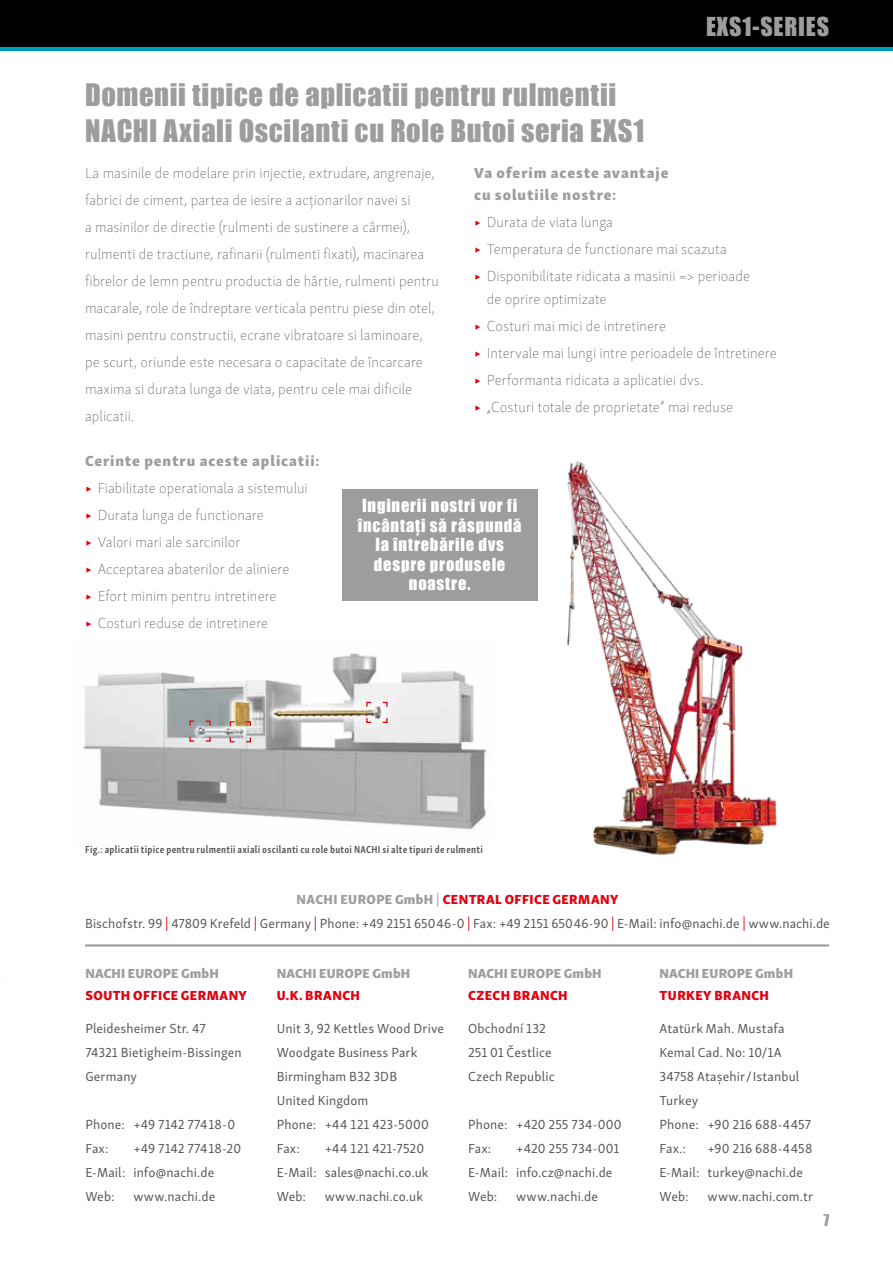
<style>
.page{position:relative;width:893px;height:1263px;background:#fff}
.page>*{position:absolute;margin:0;border:0;box-sizing:border-box;transform-origin:0 0}
.t1{font:28.5px/36px "Impact";letter-spacing:.02em;color:#9c9d9d}
.t2{font:24px "Impact";letter-spacing:.035em;color:#9c9d9d}
.t3{font:16.5px/19.5px "Impact";letter-spacing:.05em;color:#fff;text-align:center}
.t4{font:100 15px/27px "Skolar Sans PE";color:#565656}
.t5{font:15px/22.5px "Skolar Sans PE Eb";letter-spacing:.06em;color:#9c9d9d}
.t6{font:15px "Impact";color:#9c9d9d}
.t7{font:13.5px/24px "Skolar Sans PE";letter-spacing:.01em;color:#565656}
.t8{font:13.5px "Skolar Sans PE Eb";letter-spacing:.03em;color:#e3000f}
.t9{font:13.5px "Skolar Sans PE Eb";letter-spacing:.015em;color:#9c9d9d}
.t10{font:700 10.5px "Skolar Sans PE Cp";letter-spacing:.03em;color:#565656}
.s1{color:#e3000f}
.s2{color:#9c9d9d}
.s3{font-family:"Skolar Sans PE";color:#9c9d9d}
</style>
<div class="page">
<svg style="left:0;top:0;width:893px;height:51px;background:#000c0e"></svg>
<img style="left:83px;top:650px;width:404px;height:180px">
<svg style="left:366px;top:701px;width:22px;height:23px"></svg>
<svg style="left:229px;top:720px;width:23px;height:23px"></svg>
<svg style="left:189px;top:720px;width:22px;height:22px"></svg>
<img style="left:567px;top:461px;width:210px;height:394px">
<hr style="left:85px;top:944px;width:744px;height:2px;background:#9c9d9d">
<div style="left:342px;top:489px;width:195px;height:111px;background:#9c9d9d"></div>
<h1 class="t1" style="left:85px;top:76px;width:561px">Domenii tipice de aplicatii pentru rulmentii<br>NACHI Axiali Oscilanti cu Role Butoi seria EXS1</h1>
<h2 class="t2" style="left:706px;top:8px;width:125px">EXS1-SERIES</h2>
<p class="t5" style="left:474px;top:160px;width:196px">Va oferim aceste avantaje cu solutiile nostre:</p>
<p class="t4" style="left:474px;top:208px;width:277px"><span class="s1">▶</span> Durata de viata lunga<br><span class="s1">▶</span> Temperatura de functionare mai scazuta<br><span class="s1">▶</span> Disponibilitate ridicata a masinii =&gt; perioade</p>
<p class="t4" style="left:474px;top:284px;width:304px;text-indent:13px">de oprire optimizate<br><span class="s1">▶</span> Costuri mai mici de intretinere<br><span class="s1">▶</span> Intervale mai lungi intre perioadele de întretinere <span class="s1">▶</span> Performanta ridicata a aplicatiei dvs.<br><span class="s1">▶</span> „Costuri totale de proprietate” mai reduse</p>
<p class="t4" style="left:85px;top:158px;width:355px">La masinile de modelare prin injectie, extrudare, angrenaje, fabrici de ciment, partea de iesire a acționarilor navei si<br>a masinilor de directie (rulmenti de sustinere a cârmei), rulmenti de tractiune, rafinarii (rulmenti fixati), macinarea fibrelor de lemn pentru productia de hârtie, rulmenti pentru macarale, role de îndreptare verticala pentru piese din otel, masini pentru constructii, ecrane vibratoare si laminoare, pe scurt, oriunde este necesara o capacitate de încarcare maxima si durata lunga de viata, pentru cele mai dificile aplicatii.</p>
<p class="t5" style="left:85px;top:448px;width:236px">Cerinte pentru aceste aplicatii:</p>
<p class="t4" style="left:85px;top:473px;width:224px"><span class="s1">▶</span> Fiabilitate operationala a sistemului <span class="s1">▶</span> Durata lunga de functionare<br><span class="s1">▶</span> Valori mari ale sarcinilor<br><span class="s1">▶</span> Acceptarea abaterilor de aliniere<br><span class="s1">▶</span> Efort minim pentru intretinere<br><span class="s1">▶</span> Costuri reduse de intretinere</p>
<p class="t3" style="left:358px;top:496px;width:165px">Inginerii nostri vor fi încântați să răspundă la întrebările dvs despre produsele noastre.</p>
<p class="t10" style="left:85px;top:841px;width:399px">Fig.: aplicatii tipice pentru rulmentii axiali oscilanti cu role butoi NACHI si alte tipuri de rulmenti</p>
<p class="t8" style="left:297px;top:887px;width:323px"><span class="s2">NACHI EUROPE GmbH</span> <span class="s3">|</span> CENTRAL OFFICE GERMANY</p>
<p class="t7" style="left:85px;top:910px;width:746px">Bischofstr. 99 <span class="s1">|</span> 47809 Krefeld <span class="s1">|</span> Germany <span class="s1">|</span> Phone: +49 2151 650 46-0 <span class="s1">|</span> Fax: +49 2151 650 46-90 <span class="s1">|</span> E-Mail: info@nachi.de <span class="s1">|</span> www.nachi.de</p>
<p class="t9" style="left:85px;top:961px;width:135px">NACHI EUROPE GmbH</p>
<p class="t8" style="left:85px;top:984px;width:163px">SOUTH OFFICE GERMANY</p>
<p class="t7" style="left:85px;top:1015px;width:158px">Pleidesheimer Str. 47<br>74321 Bietigheim-Bissingen<br>Germany</p>
<p class="t7" style="left:85px;top:1111px;width:151px">Phone: +49 7142 774 18-0<br>Fax:</p>
<p class="t9" style="left:277px;top:961px;width:135px">NACHI EUROPE GmbH</p>
<p class="t8" style="left:277px;top:984px;width:85px">U.K. BRANCH</p>
<p class="t7" style="left:277px;top:1015px;width:169px">Unit 3, 92 Kettles Wood Drive<br>Woodgate Business Park<br>Birmingham B32 3DB<br>United Kingdom<br>Phone: +44 121 423-5000<br>Fax:</p>
<p class="t9" style="left:468px;top:961px;width:135px">NACHI EUROPE GmbH</p>
<p class="t8" style="left:468px;top:984px;width:101px">CZECH BRANCH</p>
<p class="t7" style="left:468px;top:1015px;width:88px">Obchodní 132<br>251 01 Čestlice<br>Czech Republic</p>
<p class="t7" style="left:468px;top:1111px;width:155px">Phone: +420 255 734-000<br>Fax:</p>
<p class="t9" style="left:659px;top:961px;width:135px">NACHI EUROPE GmbH</p>
<p class="t8" style="left:660px;top:984px;width:111px">TURKEY BRANCH</p>
<p class="t7" style="left:659px;top:1015px;width:153px">Atatürk Mah. Mustafa<br>Kemal Cad. No: 10/1A<br>34758 Ataşehir / Istanbul<br>Turkey<br>Phone: +90 216 688-4457<br>Fax.:</p>
<p class="t7" style="left:85px;top:1135px;width:157px;text-indent:48px">+49 7142 774 18-20<br>E-Mail: info@nachi.de<br>Web:</p>
<p class="t7" style="left:277px;top:1135px;width:153px;text-indent:48px">+44 121 421-7520<br>E-Mail: sales@nachi.co.uk<br>Web:</p>
<p class="t7" style="left:468px;top:1135px;width:153px;text-indent:48px">+420 255 734-001<br>E-Mail: info.cz@nachi.de<br>Web:</p>
<p class="t7" style="left:659px;top:1135px;width:154px;text-indent:48px">+90 216 688-4458<br>E-Mail: turkey@nachi.de<br>Web:</p>
<p class="t7" style="left:133px;top:1183px;width:84px">www.nachi.de</p>
<p class="t7" style="left:325px;top:1183px;width:100px">www.nachi.co.uk</p>
<p class="t7" style="left:516px;top:1183px;width:84px">www.nachi.de</p>
<p class="t7" style="left:707px;top:1183px;width:107px">www.nachi.com.tr</p>
<p class="t6" style="left:823px;top:1209px;width:7px">7</p>
</div>
